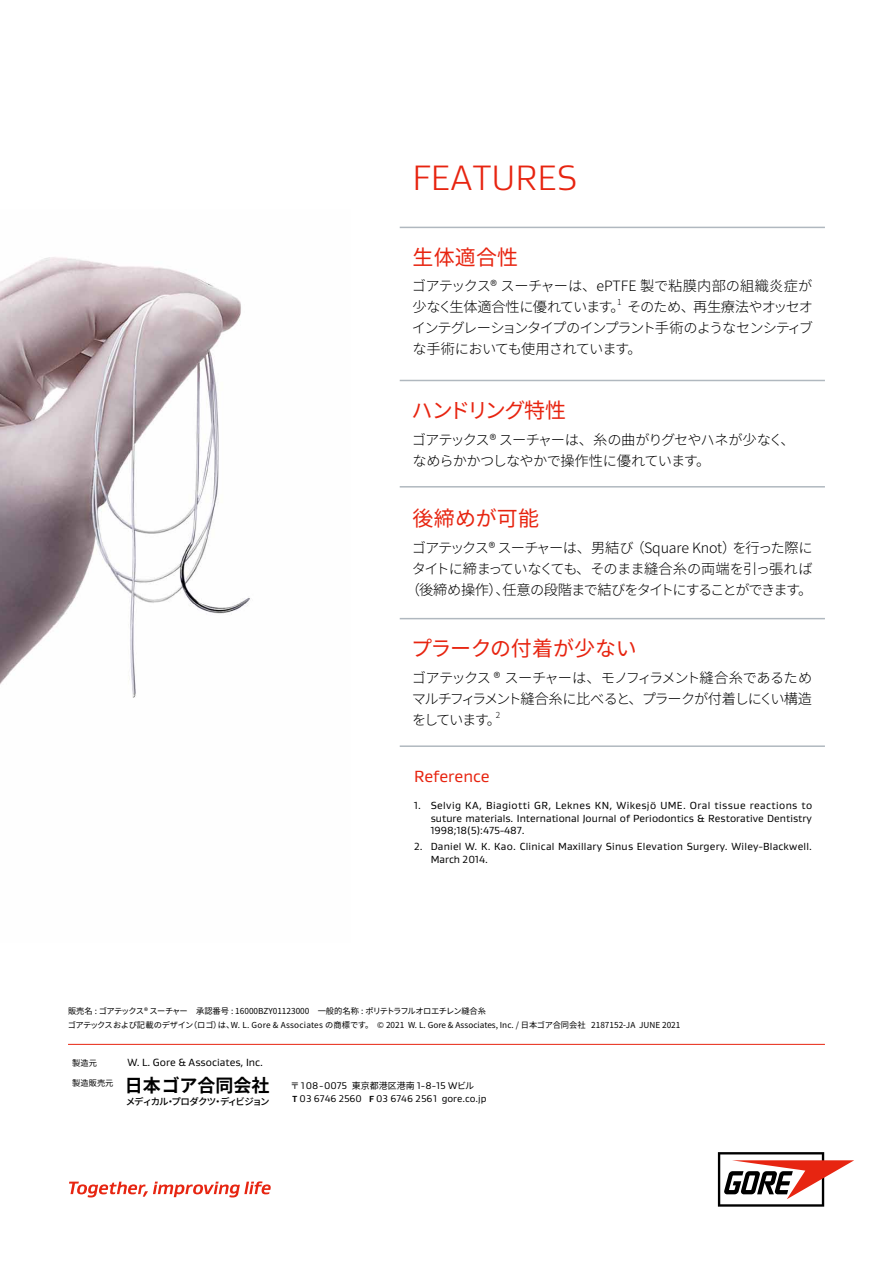
<style>
.page{position:relative;width:893px;height:1263px;background:#fff}
.page>*{position:absolute;margin:0;border:0;box-sizing:border-box;transform-origin:0 0}
.t1{font:300 36px "Gore Gustan";letter-spacing:.01em;color:#e72410}
.t2{font:21px "Noto Sans CJ Kjp";letter-spacing:-.01em;color:#e72410}
.t3{font:21px "Noto Sans CJ Kjp";letter-spacing:-.065em;color:#e72410}
.t4{font:700 18px "Noto Sans CJ Kjp";color:#000}
.t5{font:16.5px "Gore Gustan";color:#e72410}
.t6{font:300 14.25px/21px "Noto Sans CJ Kjp";letter-spacing:-.055em;color:#000}
.t7{font:300 14.25px/21px "Noto Sans CJ Kjp";letter-spacing:-.025em;color:#000}
.t8{font:300 14.25px/21px "Noto Sans CJ Kjp";letter-spacing:-.08em;color:#000}
.t9{font:10.65px "Gore Gustan";color:#000}
.t10{font:10.5px/12.5px "Gore Gustan";letter-spacing:.02em;color:#000;text-align:justify}
.t11{font:9.9px/13.5px "Gore Gustan";color:#000}
.t12{font:500 9.45px "Noto Sans CJ Kjp";letter-spacing:-.1em;color:#000}
.t13{font:8.25px/14.4px "Noto Sans CJ Kjp";color:#000}
.t14{font:300 8.25px "Noto Sans CJ Kjp";color:#000}
.s1{font-family:"Noto Sans CJ Kjp";font-size:9px}
.s2{font-weight:700;font-size:9px}
</style>
<div class="page">
<svg style="left:718px;top:1152px;width:136px;height:55px"></svg>
<svg style="left:69px;top:1181px;width:202px;height:16px"></svg>
<hr style="left:68px;top:1044px;width:757px;height:1px;background:#e72410">
<img style="left:0;top:257px;width:250px;height:441px">
<hr style="left:400px;top:380px;width:425px;height:1px;background:#b0b8bf">
<hr style="left:400px;top:227px;width:425px;height:1px;background:#b0b8bf">
<hr style="left:400px;top:486px;width:425px;height:1px;background:#b0b8bf">
<hr style="left:400px;top:618px;width:425px;height:1px;background:#b0b8bf">
<hr style="left:400px;top:745px;width:425px;height:2px;background:#b0b8bf">
<h1 class="t1" style="left:412px;top:155px;width:166px">FEATURES</h1>
<h2 class="t2" style="left:412px;top:245px;width:107px">生体適合性</h2>
<h3 class="t7" style="left:412px;top:276px;width:403px">ゴアテックス® スーチャーは、ePTFE 製で粘膜内部の組織炎症が少なく生体適合性に優れています。そのため、再生療法やオッセオ</h3>
<p class="t14" style="left:617px;top:298px;width:6px">1</p>
<h3 class="t8" style="left:412px;top:318px;width:403px">インテグレーションタイプのインプラント手術のようなセンシティブな手術においても使用されています。</h3>
<h2 class="t3" style="left:412px;top:398px;width:156px">ハンドリング特性</h2>
<h3 class="t6" style="left:412px;top:429px;width:384px">ゴアテックス® スーチャーは、糸の曲がりグセやハネが少なく、なめらかかつしなやかで操作性に優れています。</h3>
<h2 class="t2" style="left:412px;top:507px;width:128px">後締めが可能</h2>
<h3 class="t6" style="left:406px;top:537px;width:408px;text-align:center">ゴアテックス® スーチャーは、男結び（Square Knot）を行った際にタイトに締まっていなくても、そのまま縫合糸の両端を引っ張れば（後締め操作）、任意の段階まで結びをタイトにすることができます。</h3>
<h2 class="t2" style="left:411px;top:636px;width:227px">プラークの付着が少ない</h2>
<h3 class="t6" style="left:412px;top:667px;width:402px;text-align:justify">ゴアテックス ® スーチャーは、モノフィラメント縫合糸であるためマルチフィラメント縫合糸に比べると、プラークが付着しにくい構造をしています。</h3>
<p class="t14" style="left:496px;top:710px;width:6px">2</p>
<h3 class="t5" style="left:414px;top:765px;width:77px">Reference</h3>
<p class="t10" style="left:431px;top:799px;width:383px;text-indent:-16px">1. Selvig KA, Biagiotti GR, Leknes KN, Wikesjö UME. Oral tissue reactions to suture materials. International Journal of Periodontics &amp; Restorative Dentistry 1998;18(5):475-487.</p>
<p class="t10" style="left:431px;top:840px;width:383px;text-indent:-16px">2. Daniel W. K. Kao. Clinical Maxillary Sinus Elevation Surgery. Wiley-Blackwell.<br>March 2014.</p>
<p class="t13" style="left:68px;top:1003px;width:614px">販売名 : ゴアテックス® スーチャー　承認番号 : 16000BZY01123000　一般的名称 : ポリテトラフルオロエチレン縫合糸<br>ゴアテックスおよび記載のデザイン（ロゴ）は、W. L. Gore &amp; Associates の商標です。 © 2021 W. L. Gore &amp; Associates, Inc. / 日本ゴア合同会社 2187152-JA JUNE 2021</p>
<p class="t13" style="left:72px;top:1056px;width:26px">製造元</p>
<p class="t9" style="left:128px;top:1055px;width:137px">W. L. Gore &amp; Associates, Inc.</p>
<h3 class="t4" style="left:72px;top:1075px;width:199px"><sup>製造販売元</sup> 日本ゴア合同会社</h3>
<p class="t12" style="left:126px;top:1097px;width:145px">メディカル・プロダクツ・ディビジョン</p>
<p class="t11" style="left:291px;top:1078px;width:197px"><span class="s1">〒</span> 108-0075 <span class="s1">東京都港区港南</span> 1-8-15 W<span class="s1">ビル<br></span><span class="s2">T</span> 03 6746 2560 <span class="s2">F</span> 03 6746 2561 gore.co.jp</p>
</div>
